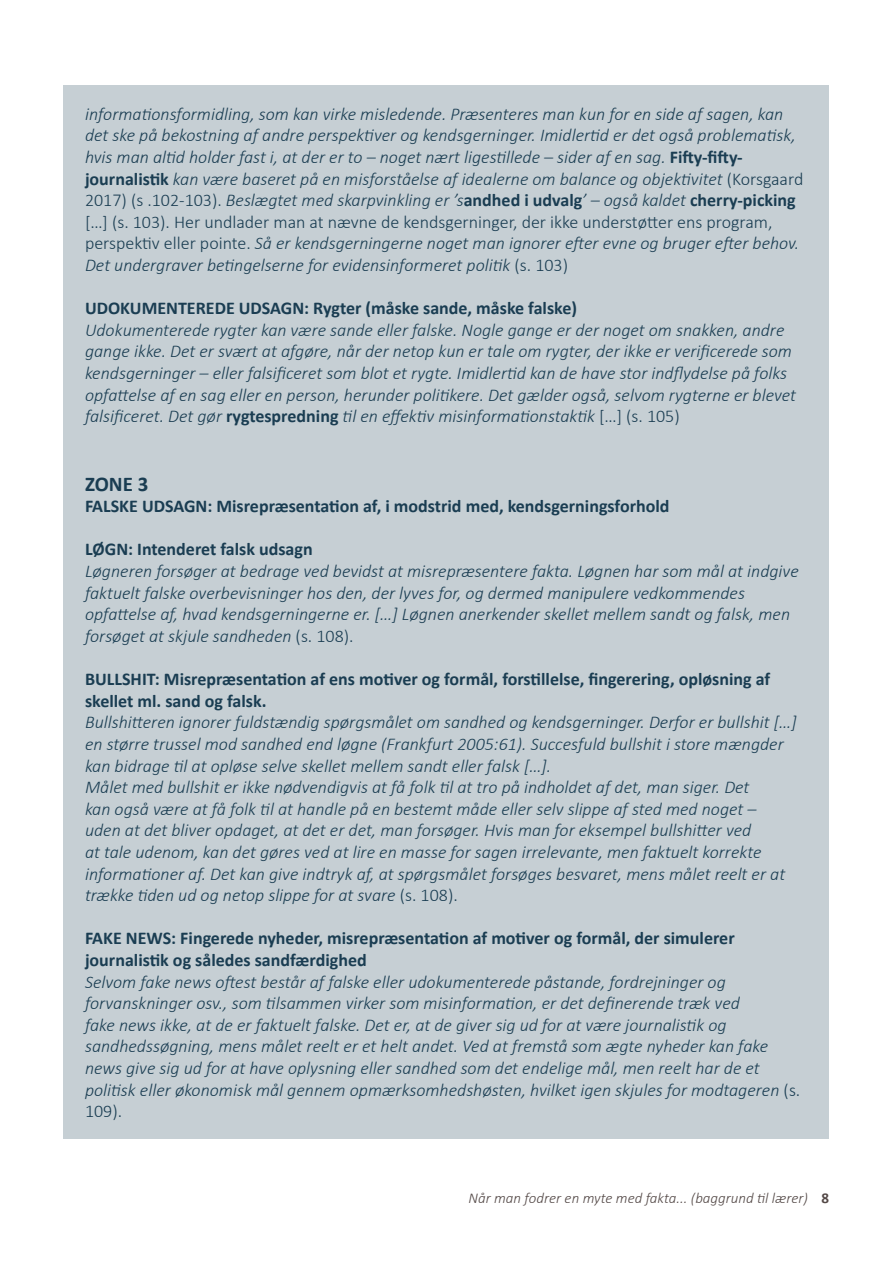
<style>
.page{position:relative;width:893px;height:1263px;background:#fff}
.page>*{position:absolute;margin:0;border:0;box-sizing:border-box;transform-origin:0 0}
.t1{font:700 21px "Calibri";color:#1a3d52}
.t2{font:italic 300 18px/21.6px "Calibri";color:#1a3d52}
.t3{font:700 18px/21.6px "Calibri";color:#1a3d52}
.t4{font:italic 300 15px "Calibri";color:#534846}
.s1{font-weight:700;font-style:normal}
.s2{font-style:normal}
</style>
<div class="page">
<div style="left:64px;top:85px;width:765px;height:1053px;background:#c6cfd4"></div>
<p class="t2" style="left:85px;top:103px;width:720px">informationsformidling, som kan virke misledende. Præsenteres man kun for en side af sagen, kan det ske på bekostning af andre perspektiver og kendsgerninger. Imidlertid er det også problematisk, hvis man altid holder fast i, at der er to – noget nært ligestillede – sider af en sag. <span class="s1">Fifty-fifty&shy;journalistik</span> kan være baseret på en misforståelse af idealerne om balance og objektivitet <span class="s2">(Korsgaard 2017) (s .102-103).</span> Beslægtet med skarpvinkling er ’s<span class="s1">andhed i udvalg</span>’ – også kaldet <span class="s1">cherry-picking </span><span class="s2">[…] (s. 103). Her undlader man at nævne de kendsgerninger, der ikke understøtter ens program, perspektiv eller pointe.</span> Så er kendsgerningerne noget man ignorer efter evne og bruger efter behov.<br>Det undergraver betingelserne for evidensinformeret politik <span class="s2">(s. 103)</span></p>
<p class="t3" style="left:85px;top:297px;width:493px">UDOKUMENTEREDE UDSAGN: Rygter (måske sande, måske falske)</p>
<p class="t2" style="left:85px;top:319px;width:713px">Udokumenterede rygter kan være sande eller falske. Nogle gange er der noget om snakken, andre gange ikke. Det er svært at afgøre, når der netop kun er tale om rygter, der ikke er verificerede som kendsgerninger – eller falsificeret som blot et rygte. Imidlertid kan de have stor indflydelse på folks opfattelse af en sag eller en person, herunder politikere. Det gælder også, selvom rygterne er blevet falsificeret. Det gør <span class="s1">rygtespredning</span> til en effektiv misinformationstaktik <span class="s2">[…] (s. 105)</span></p>
<p class="t1" style="left:85px;top:469px;width:65px">ZONE 3</p>
<p class="t3" style="left:85px;top:495px;width:586px">FALSKE UDSAGN: Misrepræsentation af, i modstrid med, kendsgerningsforhold</p>
<p class="t3" style="left:85px;top:538px;width:229px">LØGN: Intenderet falsk udsagn</p>
<p class="t2" style="left:85px;top:560px;width:715px">Løgneren forsøger at bedrage ved bevidst at misrepræsentere fakta. Løgnen har som mål at indgive faktuelt falske overbevisninger hos den, der lyves for, og dermed manipulere vedkommendes opfattelse af, hvad kendsgerningerne er. […] Løgnen anerkender skellet mellem sandt og falsk, men forsøget at skjule sandheden <span class="s2">(s. 108).</span></p>
<p class="t3" style="left:85px;top:668px;width:687px">BULLSHIT: Misrepræsentation af ens motiver og formål, forstillelse, fingerering, opløsning af skellet ml. sand og falsk.</p>
<p class="t2" style="left:85px;top:711px;width:713px">Bullshitteren ignorer fuldstændig spørgsmålet om sandhed og kendsgerninger. Derfor er bullshit […] en større trussel mod sandhed end løgne (Frankfurt 2005:61). Succesfuld bullshit i store mængder kan bidrage til at opløse selve skellet mellem sandt eller falsk […].<br>Målet med bullshit er ikke nødvendigvis at få folk til at tro på indholdet af det, man siger. Det<br>kan også være at få folk til at handle på en bestemt måde eller selv slippe af sted med noget – uden at det bliver opdaget, at det er det, man forsøger. Hvis man for eksempel bullshitter ved<br>at tale udenom, kan det gøres ved at lire en masse for sagen irrelevante, men faktuelt korrekte informationer af. Det kan give indtryk af, at spørgsmålet forsøges besvaret, mens målet reelt er at trække tiden ud og netop slippe for at svare <span class="s2">(s. 108).</span></p>
<p class="t3" style="left:85px;top:927px;width:651px">FAKE NEWS: Fingerede nyheder, misrepræsentation af motiver og formål, der simulerer journalistik og således sandfærdighed</p>
<p class="t2" style="left:85px;top:970px;width:717px">Selvom fake news oftest består af falske eller udokumenterede påstande, fordrejninger og forvanskninger osv., som tilsammen virker som misinformation, er det definerende træk ved<br>fake news ikke, at de er faktuelt falske. Det er, at de giver sig ud for at være journalistik og sandhedssøgning, mens målet reelt er et helt andet. Ved at fremstå som ægte nyheder kan fake news give sig ud for at have oplysning eller sandhed som det endelige mål, men reelt har de et politisk eller økonomisk mål gennem opmærksomhedshøsten, hvilket igen skjules for modtageren <span class="s2">(s.<br>109).</span></p>
<p class="t4" style="left:469px;top:1189px;width:362px">Når man fodrer en myte med fakta... (baggrund til lærer) <span class="s1">8</span></p>
</div>
